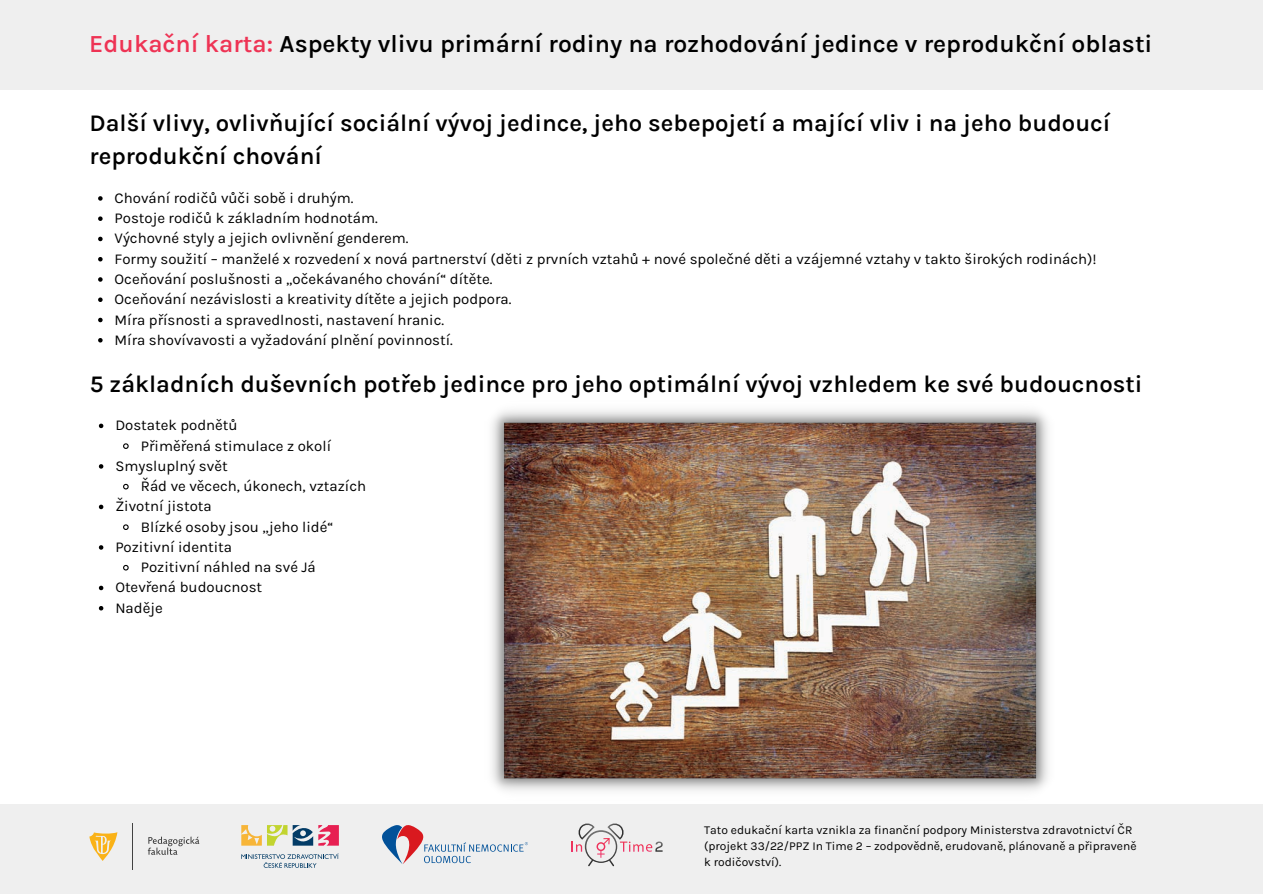
<style>
.page{position:relative;width:1263px;height:894px;background:#fff}
.page>*{position:absolute;margin:0;border:0;box-sizing:border-box;transform-origin:0 0}
.t1{font:600 24.75px "Karla";color:#000}
.t2{font:600 24px/32.5px "Karla";color:#000}
.t3{font:15px/20.2px "Karla";color:#000}
.t4{font:12px/16px "Karla";color:#000}
.s1{color:#ee3354}
</style>
<div class="page">
<div style="left:0;top:803px;width:1263px;height:90px;background:#efefef"></div>
<div style="left:0;top:0;width:1263px;height:89px;background:#efefef"></div>
<svg style="left:572px;top:823px;width:91px;height:43px"></svg>
<svg style="left:382px;top:825px;width:146px;height:38px"></svg>
<svg style="left:241px;top:853px;width:98px;height:14px"></svg>
<svg style="left:241px;top:825px;width:98px;height:20px"></svg>
<hr style="left:132px;top:823px;width:1px;height:46px;background:#424242">
<svg style="left:148px;top:836px;width:51px;height:18px"></svg>
<svg style="left:89px;top:832px;width:28px;height:28px"></svg>
<img style="left:492px;top:410px;width:556px;height:381px">
<svg style="left:98px;top:196px;width:5px;height:5px"></svg>
<svg style="left:98px;top:216px;width:5px;height:5px"></svg>
<svg style="left:98px;top:237px;width:5px;height:4px"></svg>
<svg style="left:98px;top:257px;width:5px;height:4px"></svg>
<svg style="left:98px;top:277px;width:5px;height:5px"></svg>
<svg style="left:98px;top:297px;width:5px;height:5px"></svg>
<svg style="left:98px;top:317px;width:5px;height:5px"></svg>
<svg style="left:98px;top:338px;width:5px;height:4px"></svg>
<svg style="left:99px;top:423px;width:4px;height:5px"></svg>
<svg style="left:123px;top:443px;width:6px;height:6px"></svg>
<svg style="left:99px;top:464px;width:4px;height:4px"></svg>
<svg style="left:123px;top:483px;width:6px;height:7px"></svg>
<svg style="left:99px;top:504px;width:4px;height:5px"></svg>
<svg style="left:123px;top:524px;width:6px;height:6px"></svg>
<svg style="left:99px;top:545px;width:4px;height:4px"></svg>
<svg style="left:123px;top:564px;width:6px;height:7px"></svg>
<svg style="left:99px;top:585px;width:4px;height:5px"></svg>
<svg style="left:99px;top:606px;width:4px;height:4px"></svg>
<h1 class="t1" style="left:89px;top:29px;width:1065px"><span class="s1">Edukační karta:</span> Aspekty vlivu primární rodiny na rozhodování jedince v reprodukční oblasti</h1>
<h2 class="t2" style="left:90px;top:107px;width:1022px">Další vlivy, ovlivňující sociální vývoj jedince, jeho sebepojetí a mající vliv i na jeho budoucí reprodukční chování</h2>
<p class="t3" style="left:115px;top:188px;width:983px">Chování rodičů vůči sobě i druhým.<br>Postoje rodičů k základním hodnotám.<br>Výchovné styly a jejich ovlivnění genderem.<br>Formy soužití – manželé x rozvedení x nová partnerství (děti z prvních vztahů + nové společné děti a vzájemné vztahy v takto širokých rodinách)!<br>Oceňování poslušnosti a „očekávaného chování“ dítěte.<br>Oceňování nezávislosti a kreativity dítěte a jejich podpora.<br>Míra přísnosti a spravedlnosti, nastavení hranic.<br>Míra shovívavosti a vyžadování plnění povinností.</p>
<h2 class="t2" style="left:90px;top:367px;width:1054px">5 základních duševních potřeb jedince pro jeho optimální vývoj vzhledem ke své budoucnosti</h2>
<p class="t3" style="left:115px;top:415px;width:124px">Dostatek podnětů</p>
<p class="t3" style="left:141px;top:435px;width:192px">Přiměřená stimulace z okolí</p>
<p class="t3" style="left:115px;top:455px;width:114px">Smysluplný svět</p>
<p class="t3" style="left:141px;top:476px;width:227px">Řád ve věcech, úkonech, vztazích</p>
<p class="t3" style="left:115px;top:496px;width:98px">Životní jistota</p>
<p class="t3" style="left:141px;top:516px;width:194px">Blízké osoby jsou „jeho lidé“</p>
<p class="t3" style="left:115px;top:536px;width:118px">Pozitivní identita</p>
<p class="t3" style="left:141px;top:557px;width:176px">Pozitivní náhled na své Já</p>
<p class="t3" style="left:115px;top:577px;width:148px">Otevřená budoucnost</p>
<p class="t3" style="left:115px;top:597px;width:49px">Naděje</p>
<p class="t4" style="left:704px;top:821px;width:434px">Tato edukační karta vznikla za finanční podpory Ministerstva zdravotnictví ČR (projekt 33/22/PPZ In Time 2 – zodpovědně, erudovaně, plánovaně a připraveně k rodičovství).</p>
</div>
